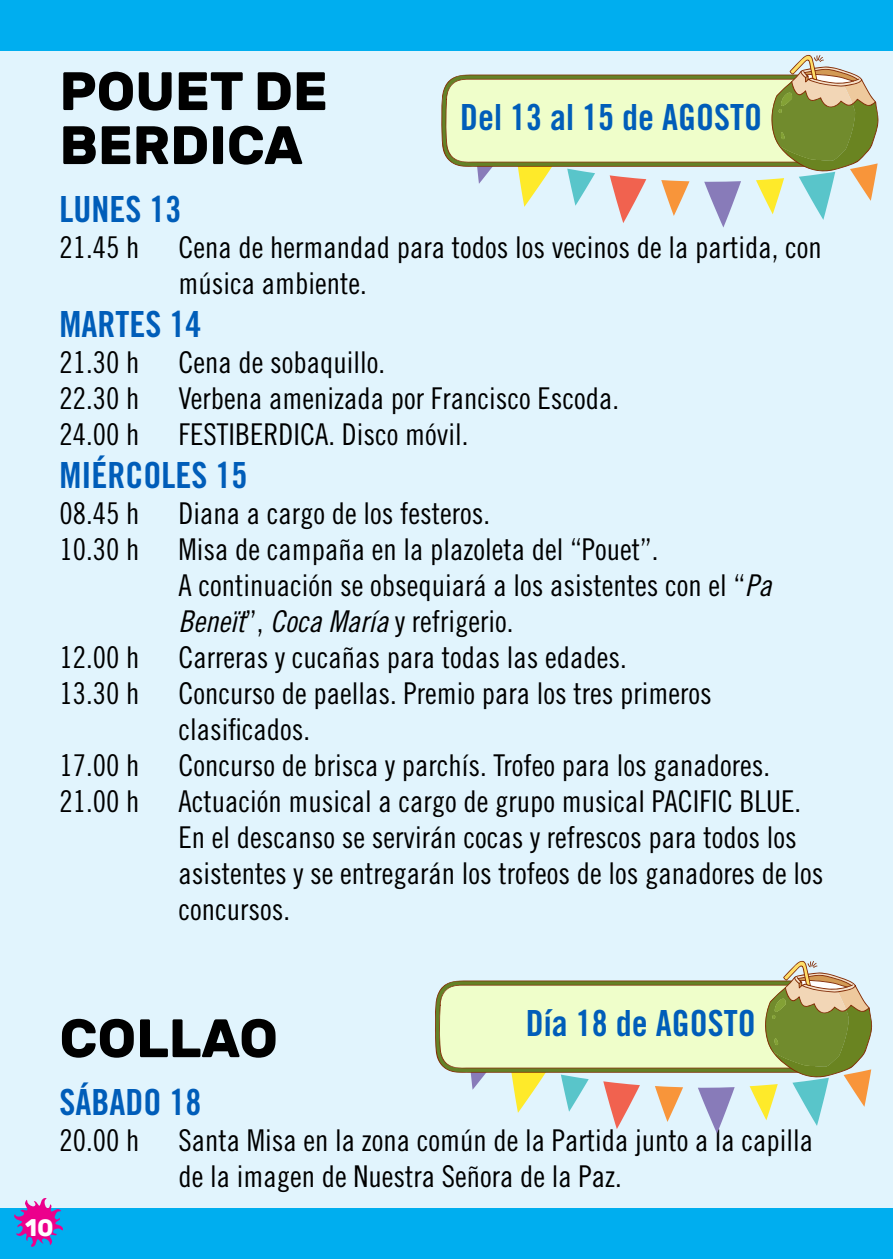
<style>
.page{position:relative;width:893px;height:1259px;background:#fff}
.page>*{position:absolute;margin:0;border:0;box-sizing:border-box;transform-origin:0 0}
.t1{font:700 54px/54px "Rubik";color:#000}
.t2{font:36px "Trade Gothic Bold Cond Twenty";color:#005db9}
.t3{font:30px/36px "Trade Gothic Cond Eighteen";color:#000}
.t4{font:30px "Trade Gothic Cond Eighteen Obl";color:#000}
.t5{font:700 24px "Rubik";color:#fff}
.s1{font-family:"Trade Gothic Cond Eighteen Obl"}
.s2{font-family:"Trade Gothic Cond Eighteen"}
</style>
<div class="page">
<div style="left:0;top:0;width:893px;height:1222px;background:#e1f4fd"></div>
<div style="left:0;top:1208px;width:893px;height:51px;background:#00aeef"></div>
<div style="left:0;top:0;width:893px;height:51px;background:#00aeef"></div>
<svg style="left:14px;top:1198px;width:49px;height:48px"></svg>
<svg style="left:435px;top:960px;width:437px;height:173px"></svg>
<svg style="left:441px;top:55px;width:438px;height:172px"></svg>
<h1 class="t1" style="left:60px;top:65px;width:270px">POUET DE<br>BERDICA</h1>
<p class="t2" style="left:60px;top:187px;width:123px">LUNES 13</p>
<p class="t3" style="left:60px;top:229px;width:81px">21.45 h</p>
<p class="t3" style="left:179px;top:229px;width:645px">Cena de hermandad para todos los vecinos de la partida, con música ambiente.</p>
<p class="t2" style="left:60px;top:302px;width:143px">MARTES 14</p>
<p class="t3" style="left:60px;top:344px;width:81px">21.30 h</p>
<p class="t2" style="left:460px;top:95px;width:303px">Del 13 al 15 de AGOSTO</p>
<p class="t3" style="left:60px;top:344px;width:561px;text-indent:119px">Cena de sobaquillo.<br>22.30 h Verbena amenizada por Francisco Escoda.<br>24.00 h</p>
<p class="t3" style="left:179px;top:416px;width:25px">FESTIBERDI</p>
<p class="t3" style="left:300px;top:416px;width:170px">CA. Disco móvil.</p>
<p class="t2" style="left:60px;top:453px;width:189px">MIÉRCOLES 15</p>
<p class="t3" style="left:60px;top:495px;width:600px">08.45 h D iana a cargo de los festeros.<br>10.30 h Misa de campaña en la plazoleta del “Pouet”.<br>A</p>
<p class="t3" style="left:199px;top:567px;width:575px">continuación se obsequiará a los asistentes con el “<span class="s1">Pa</span></p>
<p class="t4" style="left:179px;top:604px;width:336px">Beneït<span class="s2">”,</span> Coca María <span class="s2">y refrigerio.</span></p>
<p class="t3" style="left:60px;top:639px;width:81px">12.00 h</p>
<p class="t3" style="left:179px;top:639px;width:450px">Carreras y cucañas para todas las edades.</p>
<p class="t3" style="left:60px;top:675px;width:81px">13.30 h</p>
<p class="t3" style="left:179px;top:675px;width:535px">Concurso de paellas. Premio para los tres primeros clasificados.</p>
<p class="t3" style="left:60px;top:747px;width:81px">17.00 h</p>
<p class="t3" style="left:60px;top:747px;width:743px;text-indent:119px">Concurso de brisca y parchís. Trofeo para los ganadores.<br>21.00 h Actuación musical a cargo de grupo musical PACIFIC BLUE.<br>E</p>
<p class="t3" style="left:179px;top:819px;width:646px;text-indent:13px">n el descanso se servirán cocas y refrescos para todos los asistentes y se entregarán los trofeos de los ganadores de los concursos.</p>
<p class="t2" style="left:526px;top:1001px;width:231px">Día 18 de AGOSTO</p>
<h1 class="t1" style="left:60px;top:1011px;width:220px">COLLAO</h1>
<p class="t2" style="left:60px;top:1080px;width:143px">SÁBADO 18</p>
<p class="t3" style="left:179px;top:1121px;width:636px;text-indent:-119px">20.00 h Santa Misa en la zona común de la Partida junto a la capilla de la imagen de Nuestra Señora de la Paz.</p>
<p class="t5" style="left:25px;top:1213px;width:30px">10</p>
</div>
